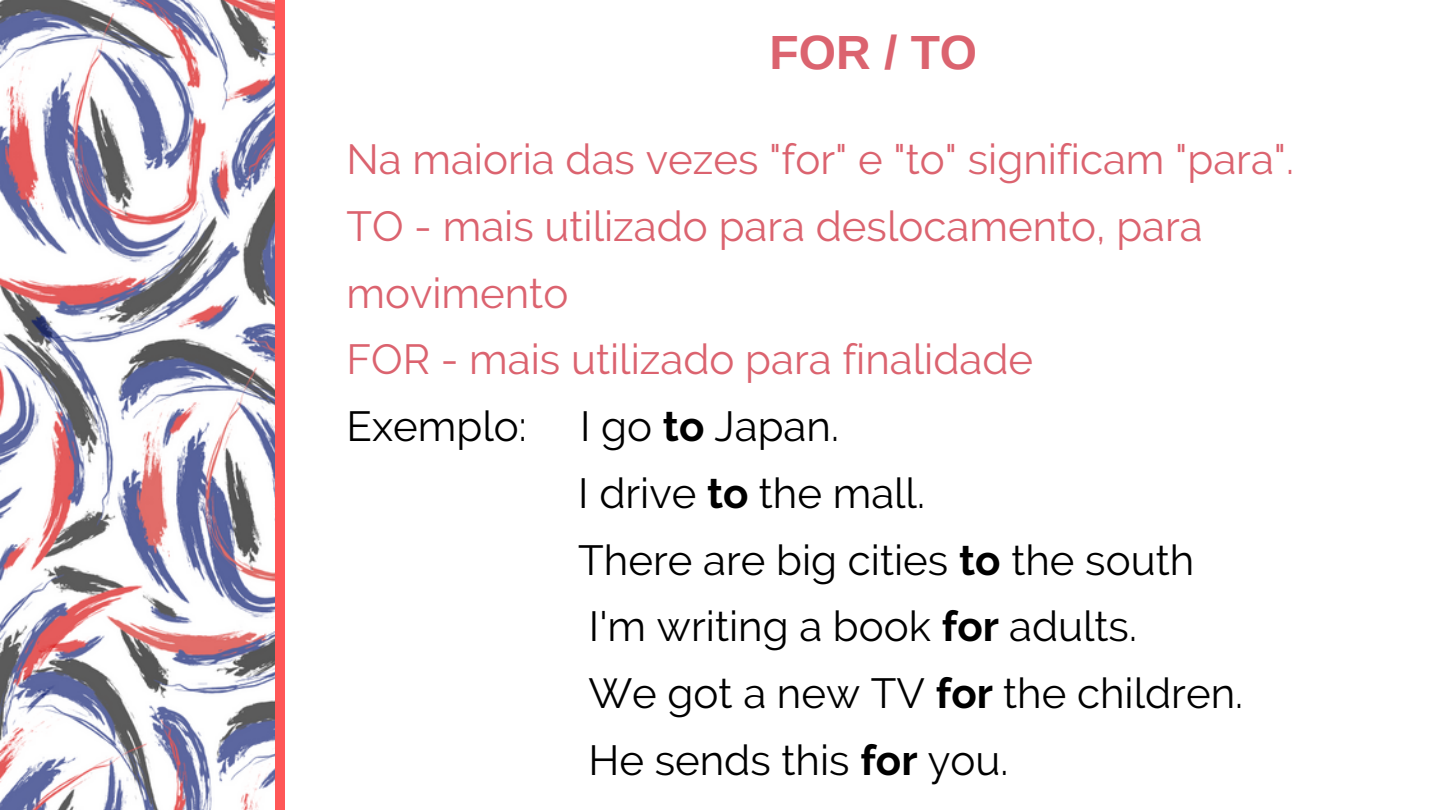
<style>
.page{position:relative;width:1440px;height:810px;background:#fff}
.page>*{position:absolute;margin:0;border:0;box-sizing:border-box;transform-origin:0 0}
.t1{font:700 48px "Arimo";color:#db636f}
.t2{font:42px/66.8px "Raleway";color:#000}
.t3{font:42px/66.8px "Raleway";color:#db636f}
.s1{font-weight:700}
</style>
<div class="page">
<img style="left:0;top:0;width:275px;height:810px">
<div style="left:275px;top:0;width:10px;height:810px;background:#ff5757"></div>
<p class="t1" style="left:770px;top:25px;width:209px">FOR / TO</p>
<p class="t3" style="left:346px;top:126px;width:949px">Na maioria das vezes "for" e "to" significam "para".<br>TO - mais utilizado para deslocamento, para movimento<br>FOR - mais utilizado para finalidade</p>
<p class="t2" style="left:346px;top:393px;width:182px">Exemplo:</p>
<p class="t2" style="left:578px;top:393px;width:666px">I go <span class="s1">to</span> Japan.<br>I drive <span class="s1">to</span> the mall.<br>There are big cities <span class="s1">to</span> the south<br>I'm writing a book <span class="s1">for</span> adults.<br>We got a new TV <span class="s1">for</span> the children.<br>He sends this <span class="s1">for</span> you.</p>
</div>
